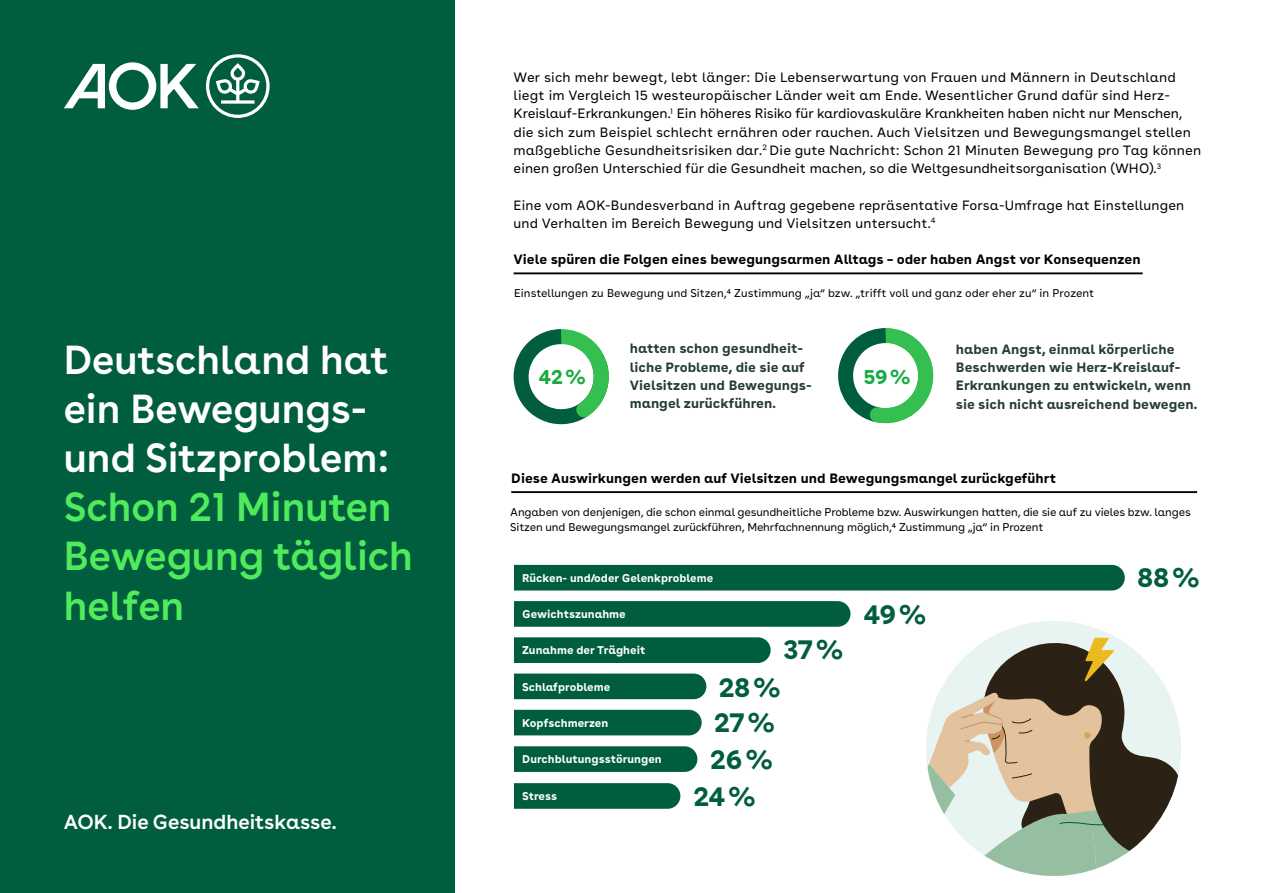
<style>
.page{position:relative;width:1263px;height:893px;background:#fff}
.page>*{position:absolute;margin:0;border:0;box-sizing:border-box;transform-origin:0 0}
.t1{font:600 40.5px/49.2px "AOK Buenos Aires";color:#fff}
.t2{font:700 27px/35.8px "AOK Buenos Aires";letter-spacing:-.01em;color:#005e3f}
.t3{font:600 20.25px "AOK Buenos Aires";color:#fff}
.t4{font:700 20.25px "AOK Buenos Aires";color:#18ab42}
.t5{font:13.5px/18.3px "AOK Buenos Aires Text";letter-spacing:.01em;color:#000}
.t6{font:700 13.5px/18.3px "AOK Buenos Aires Text";color:#263d36}
.t7{font:700 13.5px "AOK Buenos Aires Text";color:#000}
.t8{font:11.25px/15.1px "AOK Buenos Aires Text";letter-spacing:-.015em;color:#000}
.t9{font:700 11.25px "AOK Buenos Aires Text";color:#fff}
.s1{color:#50eb5d}
</style>
<div class="page">
<div style="left:0;top:0;width:454px;height:893px;background:#005e3f"></div>
<hr style="left:514px;top:272px;width:629px;height:2px;background:#000">
<svg style="left:64px;top:54px;width:206px;height:64px"></svg>
<svg style="left:513px;top:329px;width:96px;height:96px"></svg>
<svg style="left:838px;top:328px;width:93px;height:96px"></svg>
<hr style="left:511px;top:491px;width:686px;height:2px;background:#000">
<div style="left:514px;top:565px;width:611px;height:25px;background:#005e3f"></div>
<svg style="left:514px;top:601px;width:336px;height:26px;background:#046142"></svg>
<div style="left:514px;top:637px;width:257px;height:26px;background:#005e3f"></div>
<div style="left:514px;top:674px;width:192px;height:25px;background:#005e3f"></div>
<div style="left:514px;top:710px;width:188px;height:25px;background:#005e3f"></div>
<svg style="left:514px;top:746px;width:183px;height:26px;background:#066244"></svg>
<svg style="left:514px;top:783px;width:166px;height:26px;background:#076244"></svg>
<svg style="left:926px;top:624px;width:255px;height:252px"></svg>
<h1 class="t1" style="left:64px;top:331px;width:351px">Deutschland hat ein Bewegungs&shy;und Sitzproblem:<br><span class="s1">Schon 21 Minuten<br>Bewegung täglich helfen</span></h1>
<p class="t3" style="left:64px;top:805px;width:274px">AOK. Die Gesundheitskasse.</p>
<p class="t5" style="left:514px;top:67px;width:689px">Wer sich mehr bewegt, lebt länger: Die Lebenserwartung von Frauen und Männern in Deutschland liegt im Vergleich 15 westeuropäischer Länder weit am Ende. Wesentlicher Grund dafür sind Herz-Kreislauf-Erkrankungen.<sup>1</sup> Ein höheres Risiko für kardiovaskuläre Krankheiten haben nicht nur Menschen, die sich zum Beispiel schlecht ernähren oder rauchen. Auch Vielsitzen und Bewegungsmangel stellen maßgebliche Gesundheitsrisiken dar.<sup>2</sup> Die gute Nachricht: Schon 21 Minuten Bewegung pro Tag können einen großen Unterschied für die Gesundheit machen, so die Weltgesundheitsorganisation (WHO).<sup>3</sup></p>
<p class="t5" style="left:514px;top:195px;width:672px">Eine vom AOK-Bundesverband in Auftrag gegebene repräsentative Forsa-Umfrage hat Einstellungen und Verhalten im Bereich Bewegung und Vielsitzen untersucht.<sup>4</sup></p>
<h2 class="t7" style="left:514px;top:248px;width:629px">Viele spüren die Folgen eines bewegungsarmen Alltags – oder haben Angst vor Konsequenzen</h2>
<p class="t8" style="left:514px;top:284px;width:582px">Einstellungen zu Bewegung und Sitzen,4 Zustimmung „ja“ bzw. „trifft voll und ganz oder eher zu“ in Prozent</p>
<p class="t6" style="left:630px;top:338px;width:184px">hatten schon gesundheit&shy;liche Probleme, die sie auf<br>Vielsitzen und Bewegungs&shy;mangel zurückführen.</p>
<p class="t4" style="left:539px;top:360px;width:48px">42%</p>
<p class="t4" style="left:863px;top:360px;width:48px">59%</p>
<p class="t6" style="left:956px;top:339px;width:243px">haben Angst, einmal körperliche Beschwerden wie Herz-Kreislauf-Erkrankungen zu entwickeln, wenn sie sich nicht ausreichend bewegen.</p>
<h2 class="t7" style="left:511px;top:467px;width:546px">Diese Auswirkungen werden auf Vielsitzen und Bewegungsmangel zurückgeführt</h2>
<p class="t8" style="left:510px;top:503px;width:682px">Angaben von denjenigen, die schon einmal gesundheitliche Probleme bzw. Auswirkungen hatten, die sie auf zu vieles bzw. langes<br>Sitzen und Bewegungsmangel zurückführen, Mehrfachnennung möglich,4 Zustimmung „ja“ in Prozent</p>
<p class="t2" style="left:1137px;top:557px;width:64px">88 %</p>
<p class="t2" style="left:864px;top:593px;width:64px">49 %</p>
<p class="t2" style="left:783px;top:629px;width:61px">37 %</p>
<p class="t2" style="left:714px;top:666px;width:68px">28 %<br>27 %</p>
<p class="t9" style="left:522px;top:568px;width:193px">Rücken- und/oder Gelenkprobleme</p>
<p class="t9" style="left:522px;top:604px;width:105px">Gewichtszunahme</p>
<p class="t9" style="left:522px;top:641px;width:125px">Zunahme der Trägheit</p>
<p class="t9" style="left:522px;top:677px;width:90px">Schlafprobleme</p>
<p class="t9" style="left:522px;top:713px;width:88px">Kopfschmerzen</p>
<p class="t9" style="left:522px;top:750px;width:141px">Durchblutungsstörungen</p>
<p class="t2" style="left:710px;top:739px;width:64px">26%</p>
<p class="t9" style="left:522px;top:786px;width:37px">Stress</p>
<p class="t2" style="left:693px;top:776px;width:63px">24%</p>
</div>
